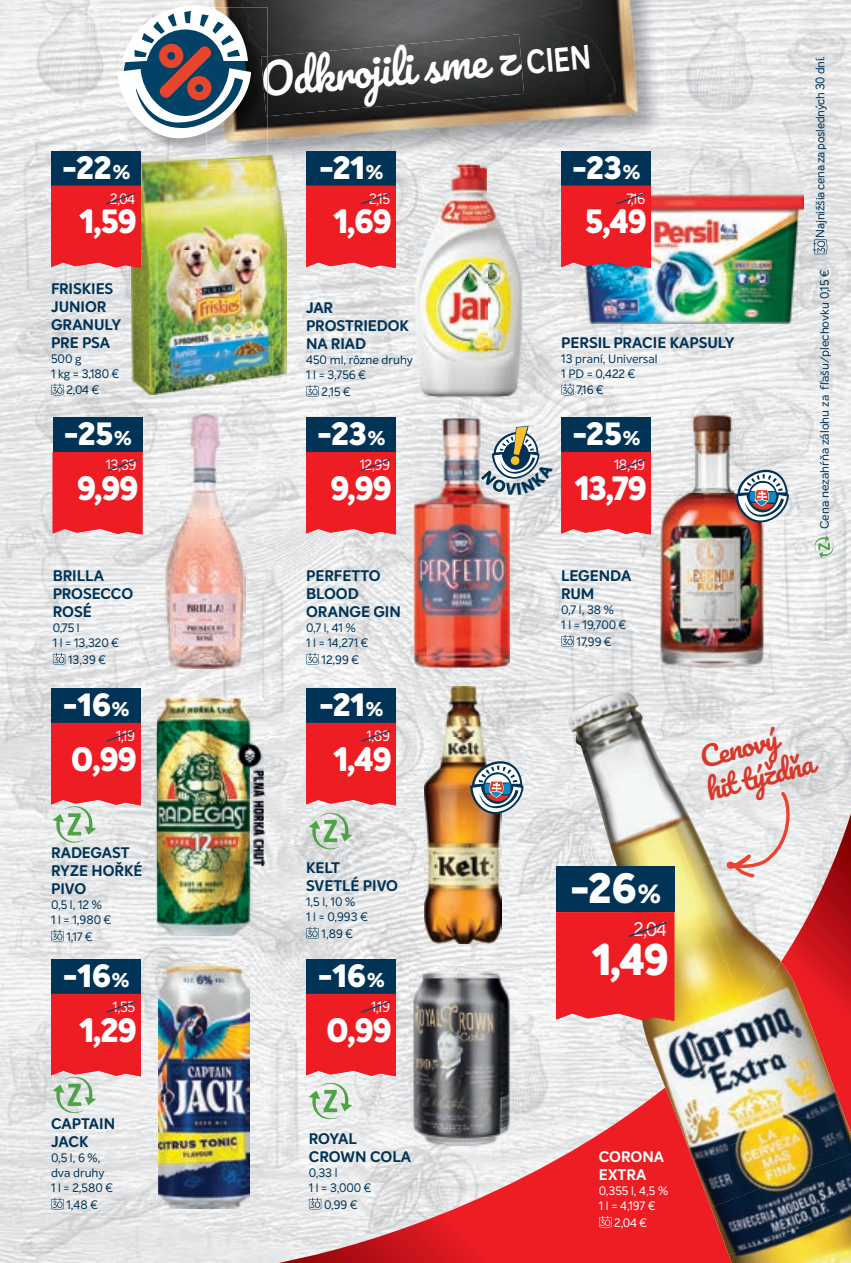
<style>
.page{position:relative;width:851px;height:1263px;background:#fff}
.page>*{position:absolute;margin:0;border:0;box-sizing:border-box;transform-origin:0 0}
.t1{font:800 43.35px "Intelo";color:#fff}
.t2{font:42.75px "Pacifico";color:#fff;scale:.96 1}
.t3{font:800 41.4px "Intelo Alt";color:#fff}
.t4{font:800 33px "Intelo";letter-spacing:-.03em;color:#fff}
.t5{font:800 31.5px "Intelo Alt";color:#fff}
.t6{font:27.3px/32.7px "Pacifico";color:#d93829;scale:1.06 1}
.t7{font:19.05px "Intelo Alt";color:#fff}
.t8{font:700 15px/18px "Intelo";color:#003356}
.t9{font:700 15px/18px "Intelo";color:#fff}
.t10{font:14.55px "Intelo Alt";letter-spacing:-.03em;color:#fff}
.t11{font:12px/15px "Intelo";color:#003356}
.t12{font:12px "Intelo Alt";letter-spacing:-.015em;color:#003356}
.t13{font:12px/15px "Intelo";color:#fff}
.s1{font-size:19.5px}
.s2{font-family:"Intelo";font-weight:700;font-size:33.15px}
.s3{font-size:25.65px}
</style>
<div class="page">
<img style="left:0;top:0;width:850px;height:1263px">
<img style="left:206px;top:0;width:458px;height:169px">
<img style="left:267px;top:34px;width:257px;height:82px">
<img style="left:120px;top:138px;width:50px;height:17px">
<img style="left:170px;top:7px;width:97px;height:148px">
<img style="left:261px;top:56px;width:6px;height:60px">
<svg style="left:117px;top:5px;width:134px;height:133px"></svg>
<svg style="left:279px;top:813px;width:571px;height:450px"></svg>
<svg style="left:812px;top:535px;width:23px;height:23px"></svg>
<svg style="left:812px;top:239px;width:15px;height:15px"></svg>
<svg style="left:599px;top:1216px;width:12px;height:12px"></svg>
<img style="left:568px;top:692px;width:54px;height:110px">
<img style="left:622px;top:691px;width:89px;height:171px">
<img style="left:597px;top:780px;width:94px;height:90px">
<img style="left:674px;top:870px;width:16px;height:90px">
<img style="left:690px;top:862px;width:90px;height:100px">
<img style="left:640px;top:960px;width:104px;height:127px">
<img style="left:717px;top:962px;width:87px;height:45px">
<img style="left:665px;top:1007px;width:157px;height:105px">
<img style="left:674px;top:1055px;width:165px;height:105px">
<img style="left:692px;top:1103px;width:158px;height:104px">
<img style="left:710px;top:1153px;width:140px;height:102px">
<img style="left:728px;top:1208px;width:122px;height:55px">
<div style="left:556px;top:866px;width:118px;height:46px;background:#003356"></div>
<div style="left:556px;top:912px;width:118px;height:109px;background:#ee1d23"></div>
<img style="left:131px;top:155px;width:103px;height:192px">
<img style="left:234px;top:169px;width:52px;height:178px">
<img style="left:131px;top:347px;width:155px;height:48px">
<img style="left:206px;top:161px;width:80px;height:8px">
<img style="left:170px;top:155px;width:36px;height:3px">
<img style="left:206px;top:155px;width:80px;height:6px">
<img style="left:413px;top:162px;width:111px;height:236px">
<img style="left:413px;top:166px;width:89px;height:3px">
<svg style="left:502px;top:169px;width:22px;height:1px"></svg>
<img style="left:574px;top:195px;width:229px;height:128px">
<img style="left:641px;top:399px;width:138px;height:282px">
<img style="left:157px;top:698px;width:107px;height:238px">
<svg style="left:51px;top:384px;width:13px;height:12px"></svg>
<div style="left:51px;top:151px;width:90px;height:35px;background:#003356"></div>
<div style="left:51px;top:185px;width:90px;height:83px;background:#ee1d23"></div>
<svg style="left:306px;top:385px;width:12px;height:12px"></svg>
<div style="left:306px;top:151px;width:90px;height:35px;background:#003356"></div>
<div style="left:306px;top:185px;width:90px;height:83px;background:#ee1d23"></div>
<svg style="left:561px;top:384px;width:12px;height:12px"></svg>
<div style="left:561px;top:151px;width:90px;height:35px;background:#003356"></div>
<svg style="left:561px;top:185px;width:90px;height:83px;background:#e62129"></svg>
<svg style="left:735px;top:470px;width:53px;height:52px"></svg>
<svg style="left:561px;top:635px;width:12px;height:12px"></svg>
<div style="left:561px;top:417px;width:90px;height:35px;background:#003356"></div>
<div style="left:561px;top:452px;width:90px;height:82px;background:#ee1d23"></div>
<svg style="left:51px;top:930px;width:13px;height:12px"></svg>
<div style="left:51px;top:688px;width:90px;height:35px;background:#003356"></div>
<svg style="left:51px;top:722px;width:90px;height:120px;background:#e35d5e"></svg>
<img style="left:158px;top:967px;width:91px;height:242px">
<svg style="left:51px;top:1198px;width:13px;height:12px"></svg>
<svg style="left:309px;top:1198px;width:12px;height:12px"></svg>
<div style="left:51px;top:959px;width:90px;height:35px;background:#003356"></div>
<svg style="left:51px;top:993px;width:90px;height:120px;background:#e35d5e"></svg>
<svg style="left:308px;top:1083px;width:44px;height:36px"></svg>
<img style="left:410px;top:967px;width:103px;height:185px">
<div style="left:306px;top:959px;width:90px;height:35px;background:#003356"></div>
<div style="left:306px;top:993px;width:90px;height:83px;background:#ee1d23"></div>
<img style="left:424px;top:687px;width:78px;height:257px">
<svg style="left:470px;top:761px;width:53px;height:53px"></svg>
<svg style="left:306px;top:927px;width:12px;height:12px"></svg>
<div style="left:306px;top:688px;width:90px;height:35px;background:#003356"></div>
<div style="left:306px;top:722px;width:90px;height:83px;background:#ee1d23"></div>
<svg style="left:308px;top:813px;width:44px;height:36px;background:#bad0b9"></svg>
<svg style="left:706px;top:745px;width:81px;height:135px"></svg>
<svg style="left:306px;top:653px;width:12px;height:12px"></svg>
<div style="left:306px;top:417px;width:90px;height:35px;background:#003356"></div>
<div style="left:306px;top:452px;width:90px;height:82px;background:#ee1d23"></div>
<img style="left:413px;top:418px;width:96px;height:250px">
<img style="left:480px;top:470px;width:12px;height:16px">
<img style="left:491px;top:478px;width:1px;height:16px">
<svg style="left:53px;top:653px;width:12px;height:12px"></svg>
<div style="left:53px;top:417px;width:89px;height:35px;background:#003356"></div>
<div style="left:53px;top:452px;width:89px;height:82px;background:#ee1d23"></div>
<img style="left:164px;top:413px;width:81px;height:255px">
<img style="left:251px;top:768px;width:18px;height:98px">
<svg style="left:492px;top:426px;width:61px;height:70px"></svg>
<h3 class="t5" style="left:62px;top:147px;width:70px">-22 <span class="s1">%</span></h3>
<p class="t10" style="left:110px;top:190px;width:27px">2,04</p>
<h3 class="t4" style="left:80px;top:200px;width:58px">1,59</h3>
<p class="t8" style="left:51px;top:280px;width:72px">FRISKIES<br>JUNIOR<br>GRANULY<br>PRE PSA</p>
<p class="t11" style="left:51px;top:351px;width:70px">500 g<br>1 kg = 3,180 €</p>
<p class="t11" style="left:66px;top:383px;width:34px">2,04 €</p>
<h3 class="t5" style="left:64px;top:413px;width:69px">-25 <span class="s1">%</span></h3>
<p class="t10" style="left:106px;top:456px;width:32px">13,39</p>
<h3 class="t4" style="left:77px;top:467px;width:63px">9,99</h3>
<p class="t8" style="left:53px;top:567px;width:82px">BRILLA<br>PROSECCO<br>ROSÉ</p>
<p class="t11" style="left:53px;top:621px;width:68px">0,75 l<br>1 l = 13,320 €</p>
<p class="t11" style="left:68px;top:652px;width:39px">13,39 €</p>
<h3 class="t5" style="left:63px;top:684px;width:68px">-16 <span class="s1">%</span></h3>
<p class="t10" style="left:116px;top:727px;width:20px">1,19</p>
<h3 class="t4" style="left:71px;top:737px;width:67px">0,99</h3>
<p class="t8" style="left:51px;top:844px;width:93px">RADEGAST<br>RYZE HOŘKÉ<br>PIVO</p>
<p class="t11" style="left:51px;top:897px;width:62px">0,5 l, 12 %<br>1 l = 1,980 €</p>
<p class="t11" style="left:66px;top:929px;width:28px">1,17 €</p>
<h3 class="t5" style="left:63px;top:955px;width:68px">-16 <span class="s1">%</span></h3>
<p class="t10" style="left:112px;top:998px;width:24px">1,55</p>
<h3 class="t4" style="left:80px;top:1008px;width:59px">1,29</h3>
<p class="t8" style="left:51px;top:1115px;width:66px">CAPTAIN<br>JACK</p>
<p class="t11" style="left:51px;top:1150px;width:63px">0,5 l, 6 %, dva druhy<br>1 l = 2,580 €</p>
<p class="t11" style="left:66px;top:1197px;width:33px">1,48 €</p>
<h2 class="t2" style="left:258px;top:58px;width:346px;rotate:-5deg">Odkrojili sme z <span class="s2">CIEN</span></h2>
<h3 class="t5" style="left:319px;top:147px;width:66px">-21 <span class="s1">%</span></h3>
<p class="t10" style="left:369px;top:190px;width:23px">2,15</p>
<h3 class="t4" style="left:333px;top:200px;width:60px">1,69</h3>
<p class="t8" style="left:306px;top:299px;width:104px">JAR<br>PROSTRIEDOK<br>NA RIAD</p>
<p class="t11" style="left:306px;top:353px;width:108px">450 ml, rôzne druhy<br>1 l = 3,756 €</p>
<p class="t11" style="left:321px;top:384px;width:31px">2,15 €</p>
<h3 class="t5" style="left:317px;top:413px;width:70px">-23 <span class="s1">%</span></h3>
<p class="t10" style="left:359px;top:456px;width:32px">12,99</p>
<h3 class="t4" style="left:330px;top:467px;width:63px">9,99</h3>
<p class="t8" style="left:306px;top:567px;width:96px">PERFETTO<br>BLOOD<br>ORANGE GIN</p>
<p class="t11" style="left:306px;top:621px;width:64px">0,7 l, 41 %<br>1 l = 14,271 €</p>
<p class="t11" style="left:321px;top:652px;width:39px">12,99 €</p>
<h3 class="t5" style="left:572px;top:147px;width:70px">-23 <span class="s1">%</span></h3>
<p class="t10" style="left:626px;top:190px;width:20px">7,16</p>
<h3 class="t4" style="left:585px;top:200px;width:63px">5,49</h3>
<p class="t8" style="left:561px;top:334px;width:175px">PERSIL PRACIE KAPSULY</p>
<p class="t11" style="left:561px;top:351px;width:98px">13 praní, Universal<br>1 PD = 0,422 €</p>
<p class="t11" style="left:576px;top:383px;width:29px">7,16 €</p>
<h3 class="t5" style="left:572px;top:413px;width:69px">-25 <span class="s1">%</span></h3>
<p class="t10" style="left:614px;top:456px;width:33px">18,49</p>
<h3 class="t4" style="left:575px;top:467px;width:73px">13,79</h3>
<p class="t8" style="left:561px;top:567px;width:72px">LEGENDA<br>RUM</p>
<p class="t11" style="left:561px;top:603px;width:67px">0,7 l, 38 %<br>1 l = 19,700 €</p>
<p class="t11" style="left:576px;top:634px;width:37px">17,99 €</p>
<p class="t12" style="left:812px;top:238px;width:183px;rotate:-90deg">Najnižšia cena za posledných 30 dní.</p>
<p class="t11" style="left:816px;top:529px;width:261px;rotate:-90deg">Cena nezahŕňa zálohu za fľašu/plechovku 0,15 €</p>
<h3 class="t5" style="left:319px;top:684px;width:66px">-21 <span class="s1">%</span></h3>
<p class="t10" style="left:366px;top:727px;width:25px">1,89</p>
<h3 class="t6" style="left:694px;top:744px;width:105px;rotate:-15deg">Cenový hit týždňa</h3>
<h3 class="t4" style="left:333px;top:737px;width:60px">1,49</h3>
<p class="t8" style="left:306px;top:859px;width:93px">KELT<br>SVETLÉ PIVO</p>
<p class="t11" style="left:306px;top:894px;width:63px">1,5 l, 10 %<br>1 l = 0,993 €</p>
<p class="t11" style="left:321px;top:926px;width:33px">1,89 €</p>
<h3 class="t5" style="left:318px;top:955px;width:68px">-16 <span class="s1">%</span></h3>
<p class="t10" style="left:371px;top:998px;width:20px">1,19</p>
<h3 class="t4" style="left:326px;top:1008px;width:67px">0,99</h3>
<p class="t8" style="left:308px;top:1130px;width:104px">ROYAL<br>CROWN COLA</p>
<p class="t11" style="left:308px;top:1165px;width:64px">0,33 l<br>1 l = 3,000 €</p>
<p class="t11" style="left:324px;top:1197px;width:35px">0,99 €</p>
<h3 class="t3" style="left:570px;top:862px;width:92px">-26 <span class="s3">%</span></h3>
<h3 class="t7" style="left:633px;top:918px;width:35px">2,04</h3>
<h1 class="t1" style="left:592px;top:932px;width:78px">1,49</h1>
<p class="t9" style="left:598px;top:1148px;width:67px">CORONA<br>EXTRA</p>
<p class="t13" style="left:598px;top:1183px;width:71px">0,355 l, 4,5 %<br>1 l = 4,197 €</p>
<p class="t13" style="left:614px;top:1215px;width:34px">2,04 €</p>
</div>
